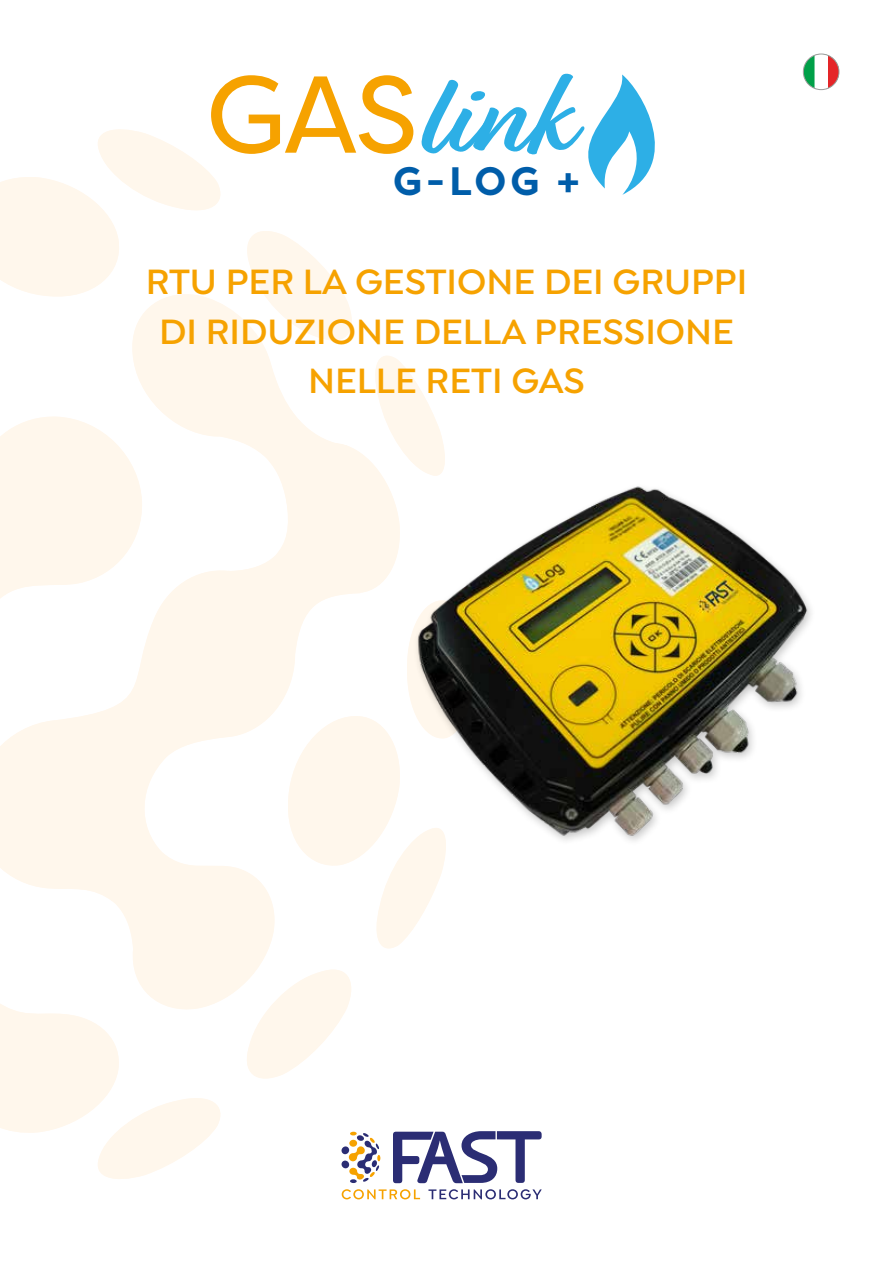
<style>
.page{position:relative;width:893px;height:1263px;background:#fff}
.page>*{position:absolute;margin:0;border:0;box-sizing:border-box;transform-origin:0 0}
.t1{font:700 118.8px "Relation Two";color:#2dafe6}
.t2{font:108.9px "Filson Pro";color:#f6a200}
.t3{font:700 39.6px "Filson Pro";color:#005da9}
.t4{font:600 37.5px/49.5px "Isidora Sans";color:#f6a200;text-align:center}
</style>
<div class="page">
<svg style="left:375px;top:356px;width:70px;height:112px"></svg>
<svg style="left:0;top:439px;width:403px;height:557px;fill:#fff7ec"></svg>
<svg style="left:132px;top:300px;width:215px;height:216px;fill:#fff7ec"></svg>
<svg style="left:0;top:129px;width:221px;height:171px"></svg>
<svg style="left:285px;top:598px;width:161px;height:358px"></svg>
<svg style="left:240px;top:963px;width:118px;height:116px"></svg>
<svg style="left:241px;top:231px;width:111px;height:116px"></svg>
<svg style="left:0;top:878px;width:228px;height:301px"></svg>
<svg style="left:0;top:415px;width:143px;height:324px;fill:#fff7ec"></svg>
<div style="left:341px;top:1160px;width:8px;height:8px;background:#2b2d74;border-radius:50%"></div>
<div style="left:341px;top:1146px;width:8px;height:8px;background:#2b2d74;border-radius:50%"></div>
<svg style="left:349px;top:1132px;width:31px;height:51px"></svg>
<svg style="left:393px;top:1131px;width:149px;height:52px"></svg>
<svg style="left:428px;top:1189px;width:114px;height:10px"></svg>
<svg style="left:342px;top:1189px;width:78px;height:10px"></svg>
<img style="left:387px;top:468px;width:424px;height:385px">
<svg style="left:588px;top:75px;width:67px;height:120px"></svg>
<svg style="left:803px;top:54px;width:36px;height:36px"></svg>
<div style="left:803px;top:54px;width:36px;height:36px;border:1px solid #9d9d9c;border-radius:50%"></div>
<h1 class="t1" style="left:414px;top:48px;width:156px">link</h1>
<h2 class="t2" style="left:206px;top:41px;width:214px">GAS</h2>
<p class="t3" style="left:393px;top:157px;width:188px">G-LOG +</p>
<p class="t4" style="left:146px;top:257px;width:603px">RTU PER LA GESTIONE DEI GRUPPI<br>DI RIDUZIONE DELLA PRESSIONE<br>NELLE RETI GAS</p>
</div>
